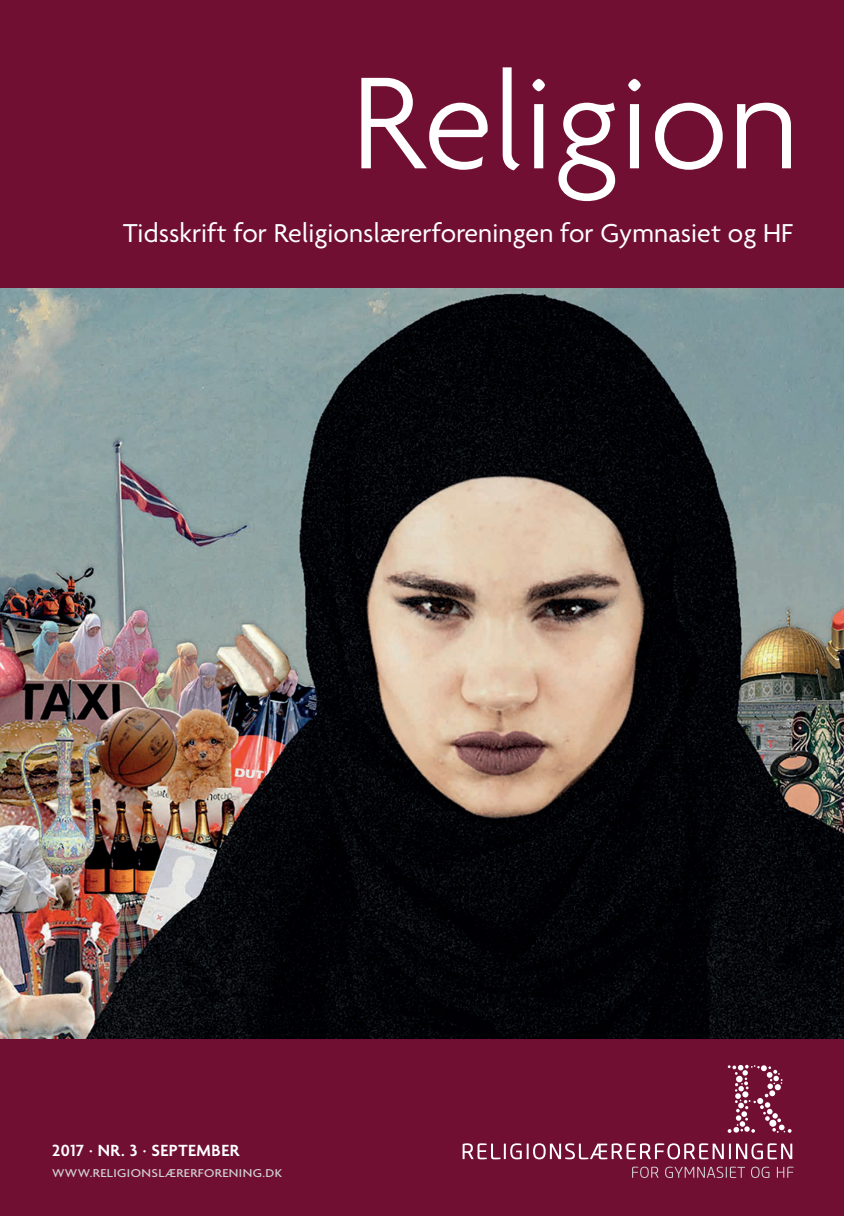
<style>
.page{position:relative;width:844px;height:1216px;background:#fff}
.page>*{position:absolute;margin:0;border:0;box-sizing:border-box;transform-origin:0 0}
.t1{font:300 141.75px "Agenda";letter-spacing:.005em;color:#fff}
.t2{font:28px "Agenda";letter-spacing:.005em;color:#fff}
.t3{font:600 17.5px "Agenda";letter-spacing:.03em;color:#fff}
.t4{font:500 12.25px "Agenda";letter-spacing:.03em;color:#d1d2d4;scale:1.11 1}
</style>
<div class="page">
<div style="left:0;top:0;width:843px;height:1215px;background:#710f32"></div>
<img style="left:0;top:289px;width:843px;height:749px">
<svg style="left:727px;top:1064px;width:64px;height:68px"></svg>
<svg style="left:462px;top:1143px;width:330px;height:16px"></svg>
<svg style="left:632px;top:1166px;width:26px;height:11px"></svg>
<svg style="left:665px;top:1166px;width:79px;height:11px"></svg>
<svg style="left:751px;top:1166px;width:18px;height:11px"></svg>
<svg style="left:776px;top:1166px;width:17px;height:11px"></svg>
<h1 class="t1" style="left:351px;top:39px;width:449px">Religion</h1>
<p class="t2" style="left:123px;top:216px;width:671px">Tidsskrift for Religionslærerforeningen for Gymnasiet og HF</p>
<p class="t3" style="left:52px;top:1139px;width:189px">2017 · NR. 3 · SEPTEMBER</p>
<p class="t4" style="left:52px;top:1165px;width:209px">WWW.RELIGIONSLÆRERFORENING.DK</p>
</div>
